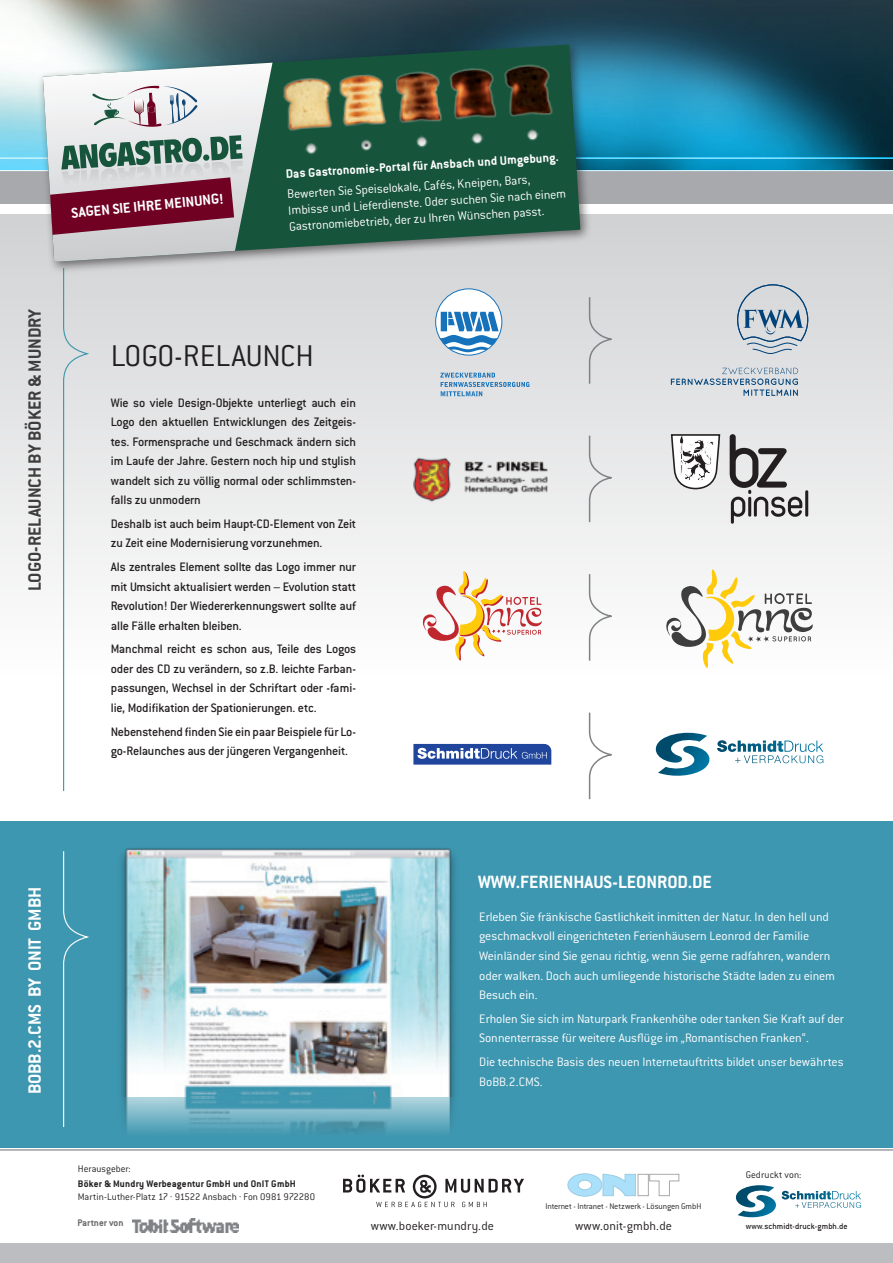
<style>
.page{position:relative;width:893px;height:1263px;background:#fff}
.page>*{position:absolute;margin:0;border:0;box-sizing:border-box;transform-origin:0 0}
.t1{font:300 33px "Conduit ITC";color:#231f20}
.t2{font:700 19.5px "Conduit ITC";color:#fff}
.t3{font:700 19.5px "Conduit ITC";color:#3e3e3f}
.t4{font:700 15.75px "Conduit ITC";color:#fff}
.t5{font:500 13.5px/19.5px "Conduit ITC";letter-spacing:-.015em;color:#231f20;text-align:justify}
.t6{font:300 13.5px/19.5px "Conduit ITC";letter-spacing:-.005em;color:#fff}
.t7{font:700 13.5px "Conduit ITC";color:#fff}
.t8{font:300 13.5px "Conduit ITC";letter-spacing:.015em;color:#231f20}
.t9{font:300 10.5px/12.8px "Conduit ITC";letter-spacing:.005em;color:#231f20}
.t10{font:700 10.5px "Conduit ITC";color:#6c6d70}
.t11{font:300 9px "Conduit ITC";letter-spacing:-.01em;color:#231f20}
.t12{font:500 9px "Conduit ITC";letter-spacing:.02em;color:#231f20}
.s1{font-weight:700}
</style>
<div class="page">
<div style="left:0;top:214px;width:893px;height:462px;background:linear-gradient(to bottom,#d0d1d3,#fefefe)"></div>
<div style="left:0;top:821px;width:893px;height:327px;background:#3e97b0"></div>
<img style="left:413px;top:451px;width:138px;height:55px">
<svg style="left:588px;top:434px;width:31px;height:90px;background:#e4e4e5"></svg>
<svg style="left:423px;top:571px;width:119px;height:90px"></svg>
<svg style="left:588px;top:573px;width:31px;height:89px"></svg>
<svg style="left:588px;top:712px;width:24px;height:88px"></svg>
<svg style="left:440px;top:373px;width:89px;height:23px;background:#b4c9da"></svg>
<div style="left:436px;top:289px;width:66px;height:66px;background:#fff;border-radius:50%"></div>
<div style="left:435px;top:289px;width:67px;height:66px;border:1px solid #1672ba;border-radius:50%"></div>
<svg style="left:438px;top:312px;width:64px;height:40px"></svg>
<svg style="left:588px;top:296px;width:31px;height:89px;background:#d7d8d9"></svg>
<div style="left:0;top:1243px;width:893px;height:20px;background:#bcbdc0"></div>
<img style="left:133px;top:1218px;width:106px;height:14px">
<svg style="left:567px;top:1173px;width:112px;height:24px"></svg>
<svg style="left:343px;top:1174px;width:181px;height:33px"></svg>
<hr style="left:0;top:1149px;width:893px;height:1px;background:#6c6d70">
<svg style="left:735px;top:1185px;width:126px;height:33px"></svg>
<svg style="left:655px;top:733px;width:168px;height:43px"></svg>
<svg style="left:63px;top:851px;width:26px;height:276px"></svg>
<svg style="left:62px;top:273px;width:30px;height:518px"></svg>
<img style="left:121px;top:848px;width:334px;height:284px">
<svg style="left:0;top:0;width:893px;height:135px;background:#396879"></svg>
<div style="left:37px;top:39px;width:555px;height:234px;background:#231f20;opacity:.6"></div>
<svg style="left:43px;top:45px;width:537px;height:217px;background:#849c9c"></svg>
<svg style="left:43px;top:63px;width:229px;height:199px"></svg>
<svg style="left:0;top:135px;width:893px;height:100px;background:#628282"></svg>
<svg style="left:92px;top:86px;width:106px;height:41px"></svg>
<img style="left:274px;top:48px;width:293px;height:89px">
<img style="left:305px;top:142px;width:13px;height:14px">
<img style="left:416px;top:135px;width:12px;height:14px">
<img style="left:471px;top:132px;width:13px;height:14px">
<img style="left:526px;top:128px;width:13px;height:15px">
<img style="left:360px;top:139px;width:13px;height:14px">
<svg style="left:670px;top:433px;width:51px;height:57px"></svg>
<svg style="left:730px;top:434px;width:78px;height:90px;background:#b2b1b2"></svg>
<svg style="left:666px;top:569px;width:147px;height:99px"></svg>
<svg style="left:734px;top:284px;width:75px;height:70px;background:#b8c3cd"></svg>
<svg style="left:671px;top:368px;width:127px;height:28px;background:#c0cad3"></svg>
<svg style="left:413px;top:744px;width:138px;height:21px;background:#4b69af"></svg>
<p class="t4" style="left:71px;top:203px;width:154px;rotate:-5deg">SAGEN SIE IHRE MEINUNG!</p>
<p class="t7" style="left:286px;top:165px;width:275px;rotate:-3deg">Das Gastronomie-Portal für Ansbach und Umgebung.</p>
<p class="t6" style="left:287px;top:185px;width:280px;line-height:16.2px;rotate:-3deg">Bewerten Sie Speiselokale, Cafés, Kneipen, Bars,<br>Imbisse und Lieferdienste. Oder suchen Sie nach einem<br>Gastronomiebetrieb, der zu Ihren Wünschen passt.</p>
<p class="t3" style="left:23px;top:591px;width:284px;rotate:-90deg">LOGO-RELAUNCH BY BÖKER &amp; MUNDRY</p>
<p class="t1" style="left:111px;top:337px;width:205px">LOGO-RELAUNCH</p>
<p class="t5" style="left:111px;top:392px;width:247px">Wie so viele Design-Objekte unterliegt auch ein Logo den aktuellen Entwicklungen des Zeitgeis&shy;tes. Formensprache und Geschmack ändern sich im Laufe der Jahre. Gestern noch hip und stylish wandelt sich zu völlig normal oder schlimmsten&shy;falls zu unmodern</p>
<p class="t5" style="left:111px;top:514px;width:247px">Deshalb ist auch beim Haupt-CD-Element von Zeit zu Zeit eine Modernisierung vorzunehmen.</p>
<p class="t5" style="left:111px;top:557px;width:247px">Als zentrales Element sollte das Logo immer nur mit Umsicht aktualisiert werden – Evolution statt Revolution! Der Wiedererkennungswert sollte auf alle Fälle erhalten bleiben.</p>
<p class="t5" style="left:111px;top:639px;width:247px">Manchmal reicht es schon aus, Teile des Logos oder des CD zu verändern, so z.B. leichte Farban&shy;passungen, Wechsel in der Schriftart oder -fami&shy;lie, Modifikation der Spationierungen. etc.</p>
<p class="t5" style="left:111px;top:721px;width:247px">Nebenstehend finden Sie ein paar Beispiele für Lo&shy;go-Relaunches aus der jüngeren Vergangenheit.</p>
<p class="t2" style="left:23px;top:1094px;width:209px;rotate:-90deg">BOBB.2.CMS BY ONIT GMBH</p>
<p class="t2" style="left:478px;top:870px;width:235px">WWW.FERIENHAUS-LEONROD.DE</p>
<p class="t9" style="left:78px;top:1162px;width:54px">Herausgeber:</p>
<p class="t9" style="left:78px;top:1177px;width:239px"><span class="s1">Böker &amp; Mundry Werbeagentur GmbH und OnIT GmbH<br></span>Martin-Luther-Platz 17 · 91522 Ansbach · Fon 0981 972280</p>
<p class="t6" style="left:479px;top:907px;width:357px">Erleben Sie fränkische Gastlichkeit inmitten der Natur. In den hell und geschmackvoll eingerichteten Ferienhäusern Leonrod der Familie Weinländer sind Sie genau richtig, wenn Sie gerne radfahren, wandern oder walken. Doch auch umliegende historische Städte laden zu einem Besuch ein.</p>
<p class="t6" style="left:479px;top:1009px;width:366px">Erholen Sie sich im Naturpark Frankenhöhe oder tanken Sie Kraft auf der<br>Sonnenterrasse für weitere Ausflüge im „Romantischen Franken“.</p>
<p class="t6" style="left:479px;top:1052px;width:366px">Die technische Basis des neuen Internetauftritts bildet unser bewährtes<br>BoBB.2.CMS.</p>
<p class="t11" style="left:545px;top:1201px;width:158px">Internet - Intranet - Netzwerk - Lösungen GmbH</p>
<p class="t9" style="left:746px;top:1168px;width:57px">Gedruckt von:</p>
<p class="t10" style="left:78px;top:1217px;width:47px">Partner von</p>
<p class="t8" style="left:371px;top:1218px;width:125px">www.boeker-mundry.de</p>
<p class="t12" style="left:746px;top:1221px;width:103px">www.schmidt-druck-gmbh.de</p>
<p class="t8" style="left:575px;top:1218px;width:98px">www.onit-gmbh.de</p>
</div>
